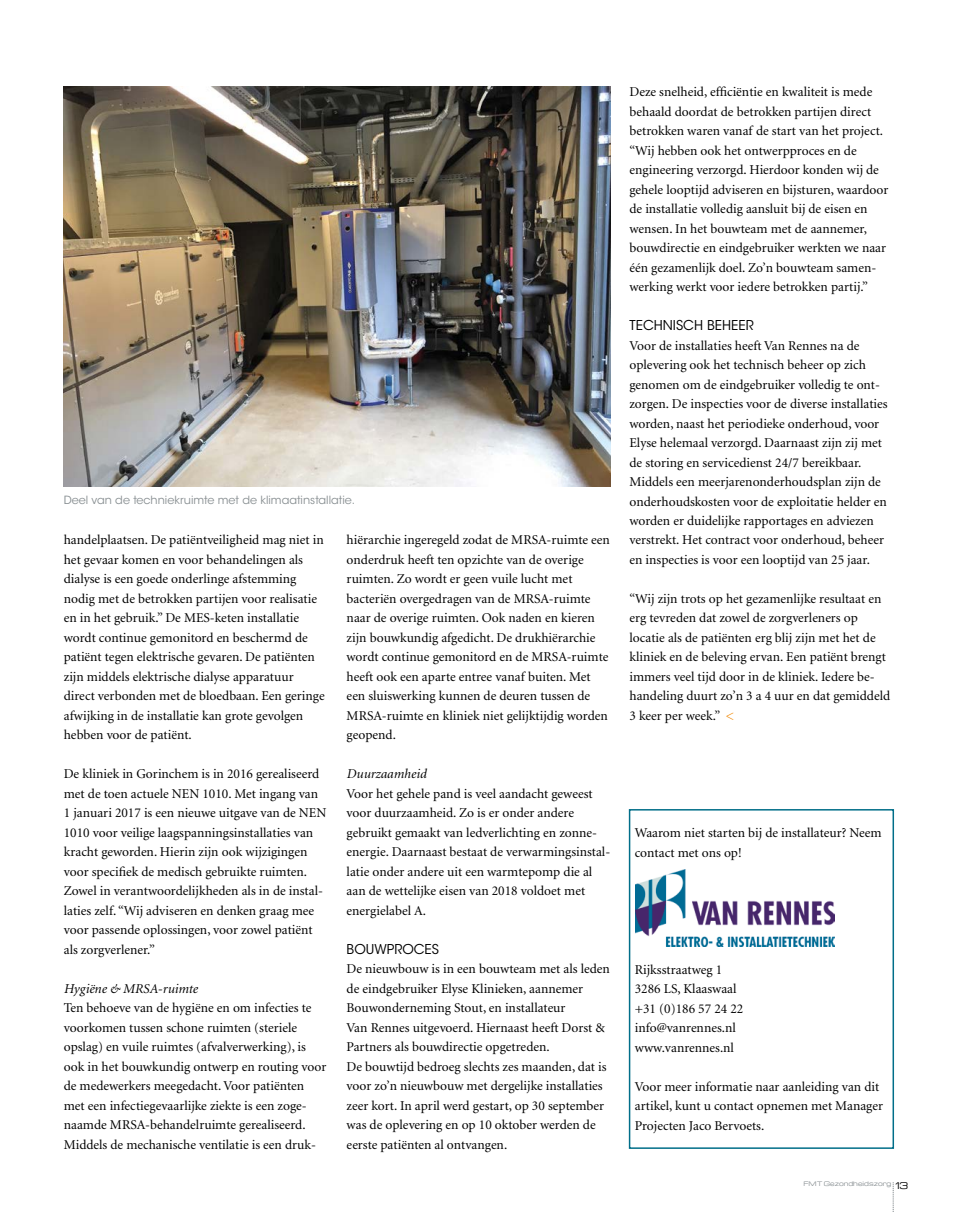
<style>
.page{position:relative;width:957px;height:1212px;background:#fff}
.page>*{position:absolute;margin:0;border:0;box-sizing:border-box;transform-origin:0 0}
.t1{font:13.5px/19.5px "Minion";color:#000}
.t2{font:italic 13.5px "Minion";color:#000}
.t3{font:13.5px "ITC Avant Garde Std";color:#000}
.t4{font:11.25px "ITC Avant Garde Std";color:#878e91}
.t5{font:6px "Michroma";color:#878e91}
.s1{color:#f18700}
.s2{font-size:9px;color:#000}
</style>
<div class="page">
<svg style="left:893px;top:1182px;width:1px;height:30px"></svg>
<div style="left:629px;top:809px;width:265px;height:340px;border:2px solid #006e89"></div>
<img style="left:64px;top:86px;width:546px;height:400px">
<img style="left:635px;top:870px;width:199px;height:77px">
<p class="t4" style="left:64px;top:493px;width:293px">Deel van de techniekruimte met de klimaatinstallatie.</p>
<p class="t1" style="left:64px;top:531px;width:262px">handelplaatsen. De patiëntveiligheid mag niet in het gevaar komen en voor behandelingen als dialyse is een goede onderlinge afstemming nodig met de betrokken partijen voor realisatie en in het gebruik.” De MES-keten installatie wordt continue gemonitord en beschermd de patiënt tegen elektrische gevaren. De patiënten zijn middels elektrische dialyse apparatuur direct verbonden met de bloedbaan. Een geringe afwijking in de installatie kan grote gevolgen hebben voor de patiënt.</p>
<p class="t1" style="left:64px;top:765px;width:264px">De kliniek in Gorinchem is in 2016 gerealiseerd met de toen actuele NEN 1010. Met ingang van 1 januari 2017 is een nieuwe uitgave van de NEN 1010 voor veilige laagspanningsinstallaties van kracht geworden. Hierin zijn ook wijzigingen voor specifiek de medisch gebruikte ruimten.<br>Zowel in verantwoordelijkheden als in de instal&shy;laties zelf. “Wij adviseren en denken graag mee voor passende oplossingen, voor zowel patiënt als zorgverlener.”</p>
<p class="t2" style="left:64px;top:982px;width:135px">Hygiëne &amp; MRSA-ruimte</p>
<p class="t1" style="left:64px;top:999px;width:264px">Ten behoeve van de hygiëne en om infecties te voorkomen tussen schone ruimten (steriele opslag) en vuile ruimtes (afvalverwerking), is ook in het bouwkundig ontwerp en routing voor de medewerkers meegedacht. Voor patiënten met een infectiegevaarlijke ziekte is een zoge&shy;naamde MRSA-behandelruimte gerealiseerd.<br>Middels de mechanische ventilatie is een druk-</p>
<p class="t1" style="left:347px;top:531px;width:265px">hiërarchie ingeregeld zodat de MRSA-ruimte een onderdruk heeft ten opzichte van de overige ruimten. Zo wordt er geen vuile lucht met bacteriën overgedragen van de MRSA-ruimte naar de overige ruimten. Ook naden en kieren zijn bouwkundig afgedicht. De drukhiërarchie wordt continue gemonitord en de MRSA-ruimte heeft ook een aparte entree vanaf buiten. Met een sluiswerking kunnen de deuren tussen de MRSA-ruimte en kliniek niet gelijktijdig worden geopend.</p>
<p class="t2" style="left:347px;top:767px;width:81px">Duurzaamheid</p>
<p class="t1" style="left:347px;top:784px;width:265px">Voor het gehele pand is veel aandacht geweest voor duurzaamheid. Zo is er onder andere gebruikt gemaakt van ledverlichting en zonne&shy;energie. Daarnaast bestaat de verwarmingsinstal&shy;latie onder andere uit een warmtepomp die al aan de wettelijke eisen van 2018 voldoet met energielabel A.</p>
<p class="t3" style="left:347px;top:941px;width:94px">Bouwproces</p>
<p class="t1" style="left:347px;top:960px;width:265px">De nieuwbouw is in een bouwteam met als leden de eindgebruiker Elyse Klinieken, aannemer Bouwonderneming Stout, en installateur<br>Van Rennes uitgevoerd. Hiernaast heeft Dorst &amp; Partners als bouwdirectie opgetreden.<br>De bouwtijd bedroeg slechts zes maanden, dat is voor zo’n nieuwbouw met dergelijke installaties zeer kort. In april werd gestart, op 30 september was de oplevering en op 10 oktober werden de eerste patiënten al ontvangen.</p>
<p class="t1" style="left:629px;top:82px;width:260px">Deze snelheid, efficiëntie en kwaliteit is mede behaald doordat de betrokken partijen direct betrokken waren vanaf de start van het project. “Wij hebben ook het ontwerpproces en de engineering verzorgd. Hierdoor konden wij de gehele looptijd adviseren en bijsturen, waardoor de installatie volledig aansluit bij de eisen en wensen. In het bouwteam met de aannemer, bouwdirectie en eindgebruiker werkten we naar één gezamenlijk doel. Zo’n bouwteam samen&shy;werking werkt voor iedere betrokken partij.”</p>
<p class="t3" style="left:629px;top:317px;width:126px">Technisch beheer</p>
<p class="t1" style="left:629px;top:336px;width:260px">Voor de installaties heeft Van Rennes na de oplevering ook het technisch beheer op zich genomen om de eindgebruiker volledig te ont&shy;zorgen. De inspecties voor de diverse installaties worden, naast het periodieke onderhoud, voor Elyse helemaal verzorgd. Daarnaast zijn zij met de storing en servicedienst 24/7 bereikbaar.<br>Middels een meerjarenonderhoudsplan zijn de onderhoudskosten voor de exploitatie helder en worden er duidelijke rapportages en adviezen verstrekt. Het contract voor onderhoud, beheer en inspecties is voor een looptijd van 25 jaar.</p>
<p class="t1" style="left:629px;top:589px;width:262px">“Wij zijn trots op het gezamenlijke resultaat en erg tevreden dat zowel de zorgverleners op locatie als de patiënten erg blij zijn met het de kliniek en de beleving ervan. Een patiënt brengt immers veel tijd door in de kliniek. Iedere be&shy;handeling duurt zo’n 3 a 4 uur en dat gemiddeld 3 keer per week.” <span class="s1">&lt;</span></p>
<p class="t1" style="left:635px;top:823px;width:248px">Waarom niet starten bij de installateur? Neem contact met ons op!</p>
<p class="t1" style="left:635px;top:960px;width:110px">Rijksstraatweg 1<br>3286 LS, Klaaswaal +31 (0)186 57 24 22 info@vanrennes.nl www.vanrennes.nl</p>
<p class="t1" style="left:635px;top:1077px;width:250px">Voor meer informatie naar aanleiding van dit artikel, kunt u contact opnemen met Manager<br>Projecten Jaco Bervoets.</p>
<p class="t5" style="left:803px;top:1180px;width:106px">FMT Gezondheidszorg <span class="s2">13</span></p>
</div>
